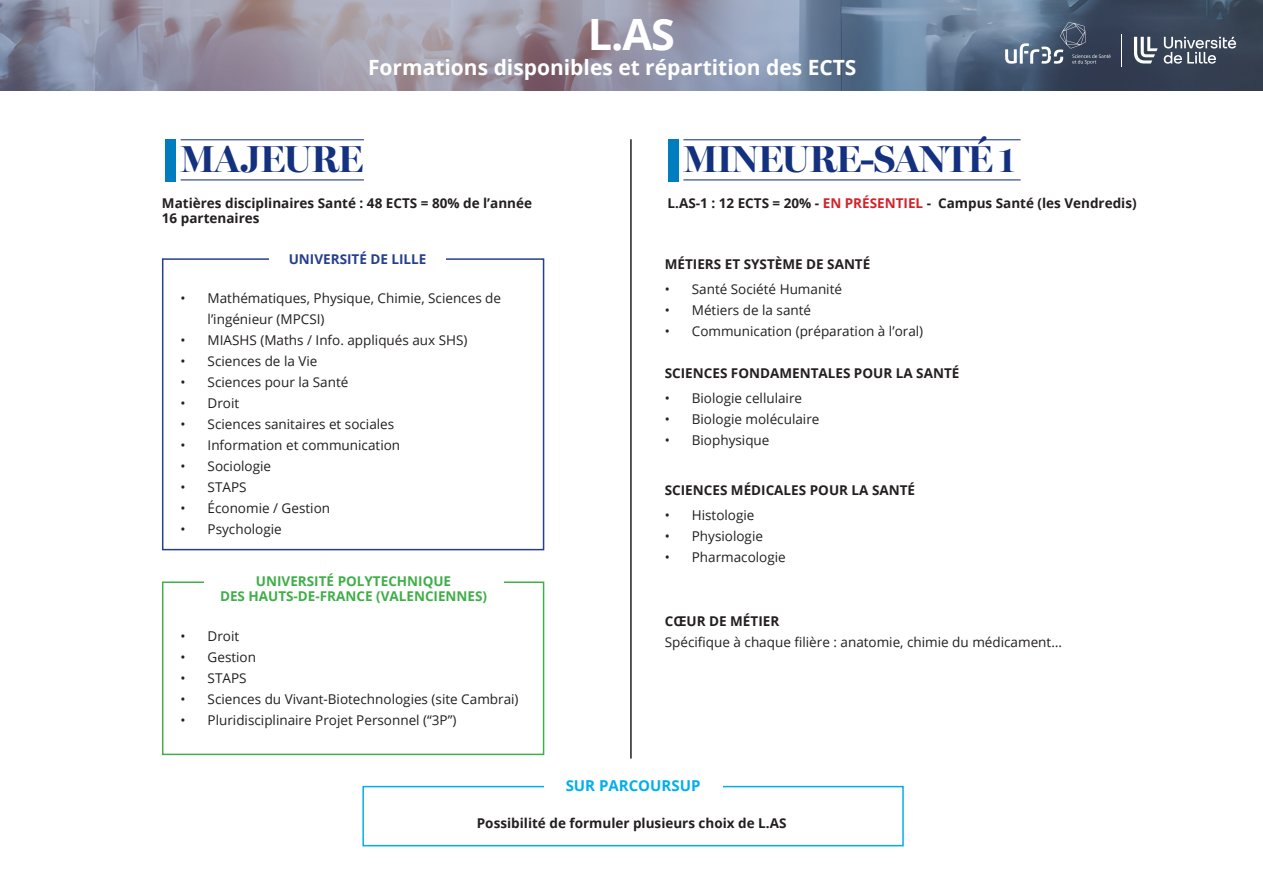
<style>
.page{position:relative;width:1263px;height:893px;background:#fff}
.page>*{position:absolute;margin:0;border:0;box-sizing:border-box;transform-origin:0 0}
.Headline__Left__All_Caps{font:700 43.2px "Open Sans";color:#fff}
.Cover__Left{font:700 37.8px "Miller Banner";letter-spacing:-.025em;color:#13317e}
.Title__Left{font:700 21px "Open Sans";color:#fff}
.Title__Left-2{font:700 15px "Open Sans";color:#00aeef}
.Title__Left-3{font:13.5px/21px "Open Sans";color:#231f20}
.Title__Left-4{font:700 13.5px "Open Sans";color:#231f20}
.Title__Left-5{font:700 13.5px/15.3px "Open Sans";color:#40ae49;text-align:center}
.Title__Left-6{font:700 13.5px "Open Sans";color:#253f8e}
.s1{color:#d1232a}
</style>
<div class="page">
<svg style="left:0;top:0;width:1263px;height:91px;background:#808599"></svg>
<hr style="left:630px;top:139px;width:2px;height:620px;background:#231f20">
<hr style="left:181px;top:139px;width:183px;height:1px;background:#13317e">
<hr style="left:181px;top:179px;width:183px;height:1px;background:#13317e">
<div style="left:165px;top:139px;width:11px;height:42px;background:#007dbe"></div>
<hr style="left:683px;top:139px;width:337px;height:1px;background:#13317e">
<hr style="left:683px;top:179px;width:337px;height:1px;background:#13317e">
<div style="left:668px;top:139px;width:10px;height:42px;background:#007dbe"></div>
<svg style="left:1134px;top:37px;width:24px;height:27px"></svg>
<svg style="left:1164px;top:37px;width:72px;height:27px;background:#6a7380"></svg>
<hr style="left:1121px;top:34px;width:1px;height:32px;background:#fff">
<svg style="left:1005px;top:22px;width:106px;height:43px;background:#5c6b81"></svg>
<div style="left:362px;top:786px;width:542px;height:60px;background:#fff;border:2px solid #00aeef"></div>
<div style="left:544px;top:779px;width:178px;height:25px;background:#fff"></div>
<div style="left:162px;top:258px;width:382px;height:292px;border:2px solid #253f8e"></div>
<div style="left:269px;top:254px;width:177px;height:20px;background:#fff"></div>
<div style="left:162px;top:581px;width:382px;height:174px;border:2px solid #40ae49"></div>
<div style="left:204px;top:575px;width:299px;height:44px;background:#fff"></div>
<p class="Headline__Left__All_Caps" style="left:588px;top:4px;width:89px">L.AS</p>
<p class="Title__Left" style="left:368px;top:52px;width:490px">Formations disponibles et répartition des ECTS</p>
<p class="Cover__Left" style="left:181px;top:136px;width:184px">MAJEURE</p>
<p class="Title__Left-4" style="left:162px;top:193px;width:372px">Matières disciplinaires Santé : 48 ECTS = 80% de l’année</p>
<p class="Title__Left-4" style="left:162px;top:209px;width:99px">16 partenaires</p>
<p class="Title__Left-6" style="left:289px;top:250px;width:139px">UNIVERSITÉ DE LILLE</p>
<p class="Title__Left-3" style="left:208px;top:287px;width:295px;text-indent:-27px">• Mathématiques, Physique, Chimie, Sciences de l’ingénieur (MPCSI)</p>
<p class="Title__Left-3" style="left:181px;top:329px;width:288px">• MIASHS (Maths / Info. appliqués aux SHS)</p>
<p class="Title__Left-3" style="left:181px;top:350px;width:138px">• Sciences de la Vie</p>
<p class="Title__Left-3" style="left:181px;top:371px;width:169px">• Sciences pour la Santé</p>
<p class="Title__Left-3" style="left:181px;top:392px;width:60px">• Droit</p>
<p class="Title__Left-3" style="left:181px;top:413px;width:215px">• Sciences sanitaires et sociales</p>
<p class="Title__Left-3" style="left:181px;top:434px;width:221px">• Information et communication</p>
<p class="Title__Left-3" style="left:181px;top:455px;width:92px">• Sociologie</p>
<p class="Title__Left-3" style="left:181px;top:476px;width:67px">• STAPS</p>
<p class="Title__Left-3" style="left:181px;top:497px;width:151px">• Économie / Gestion</p>
<p class="Title__Left-3" style="left:181px;top:518px;width:103px">• Psychologie</p>
<p class="Title__Left-5" style="left:220px;top:573px;width:269px">UNIVERSITÉ POLYTECHNIQUE<br>DES HAUTS-DE-FRANCE (VALENCIENNES)</p>
<p class="Title__Left-3" style="left:181px;top:625px;width:60px">• Droit</p>
<p class="Title__Left-3" style="left:181px;top:646px;width:77px">• Gestion</p>
<p class="Title__Left-3" style="left:181px;top:667px;width:67px">• STAPS</p>
<p class="Title__Left-3" style="left:181px;top:688px;width:339px">• Sciences du Vivant-Biotechnologies (site Cambrai)</p>
<p class="Title__Left-3" style="left:181px;top:709px;width:277px">• Pluridisciplinaire Projet Personnel (“3P”)</p>
<p class="Cover__Left" style="left:683px;top:136px;width:333px">MINEURE-SANTÉ 1</p>
<p class="Title__Left-4" style="left:668px;top:193px;width:471px">L.AS-1 : 12 ECTS = 20% - <span class="s1">EN PRÉSENTIEL</span> - Campus Santé (les Vendredis)</p>
<p class="Title__Left-4" style="left:665px;top:254px;width:207px">MÉTIERS ET SYSTÈME DE SANTÉ</p>
<p class="Title__Left-3" style="left:665px;top:278px;width:179px">• Santé Société Humanité</p>
<p class="Title__Left-3" style="left:665px;top:299px;width:148px">• Métiers de la santé</p>
<p class="Title__Left-3" style="left:665px;top:320px;width:260px">• Communication (préparation à l’oral)</p>
<p class="Title__Left-4" style="left:665px;top:364px;width:296px">SCIENCES FONDAMENTALES POUR LA SANTÉ</p>
<p class="Title__Left-3" style="left:665px;top:388px;width:139px">• Biologie cellulaire</p>
<p class="Title__Left-3" style="left:665px;top:409px;width:156px">• Biologie moléculaire</p>
<p class="Title__Left-3" style="left:665px;top:430px;width:106px">• Biophysique</p>
<p class="Title__Left-4" style="left:665px;top:480px;width:252px">SCIENCES MÉDICALES POUR LA SANTÉ</p>
<p class="Title__Left-3" style="left:665px;top:504px;width:91px">• Histologie</p>
<p class="Title__Left-3" style="left:665px;top:525px;width:100px">• Physiologie</p>
<p class="Title__Left-3" style="left:665px;top:546px;width:123px">• Pharmacologie</p>
<p class="Title__Left-4" style="left:665px;top:612px;width:116px">CŒUR DE MÉTIER</p>
<p class="Title__Left-3" style="left:665px;top:631px;width:399px">Spécifique à chaque filière : anatomie, chimie du médicament…</p>
<p class="Title__Left-2" style="left:566px;top:775px;width:136px">SUR PARCOURSUP</p>
<p class="Title__Left-4" style="left:477px;top:813px;width:311px">Possibilité de formuler plusieurs choix de L.AS</p>
</div>
